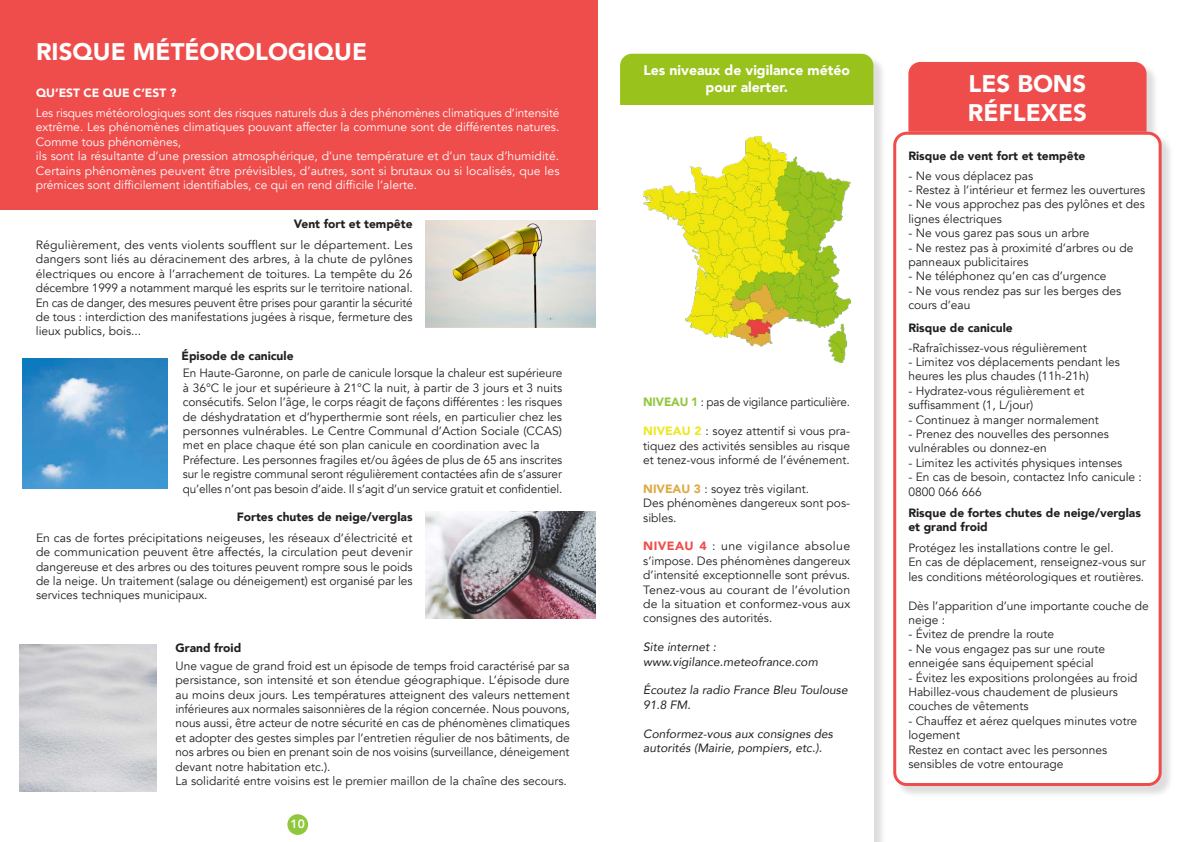
<style>
.page{position:relative;width:1191px;height:842px;background:#fff}
.page>*{position:absolute;margin:0;border:0;box-sizing:border-box;transform-origin:0 0}
.t1{font:900 24px "Avenir";color:#fff}
.Sous_titre{font:900 14px "Avenir";color:#fff}
.TEXTE{font:12px/14.4px "Avenir";color:#231f20}
.TEXTE-2{font:12px/14.4px "Avenir";color:#fff;text-align:justify}
.t2{font:900 12px/14.4px "Avenir";color:#231f20}
.TEXTE-3{font:italic 12px/14.4px "Avenir";color:#231f20}
.t3{font:900 12px "Avenir";color:#fff}
.t4{font:800 12px "Avenir";color:#fff}
.s1{font-weight:900;color:#92c73d}
.s2{font-weight:900;color:#ebe823}
.s3{font-weight:900;color:#dcaa45}
.s4{font-weight:900;color:#ef4d4b}
</style>
<div class="page">
<div style="left:287px;top:814px;width:21px;height:21px;background:#90c73d;border-radius:50%"></div>
<div style="left:621px;top:55px;width:265px;height:787px;background:#231f20;opacity:.15"></div>
<div style="left:620px;top:54px;width:253px;height:52px;background:#99c21c"></div>
<div style="left:620px;top:106px;width:253px;height:736px;background:#fff"></div>
<img style="left:643px;top:136px;width:207px;height:226px">
<div style="left:0;top:0;width:597px;height:210px;background:#ef4d4b"></div>
<div style="left:894px;top:63px;width:280px;height:735px;background:#231f20;opacity:.15"></div>
<div style="left:894px;top:133px;width:266px;height:651px;background:#fff;border-radius:12px"></div>
<div style="left:893px;top:132px;width:268px;height:654px;border:3px solid #ef4d4b;border-radius:12px"></div>
<div style="left:908px;top:62px;width:238px;height:70px;background:#ef4d4b"></div>
<img style="left:426px;top:221px;width:169px;height:106px">
<img style="left:426px;top:512px;width:169px;height:107px">
<img style="left:23px;top:359px;width:145px;height:129px">
<img style="left:20px;top:644px;width:136px;height:148px">
<p class="t1" style="left:36px;top:31px;width:333px">RISQUE MÉTÉOROLOGIQUE</p>
<p class="t3" style="left:36px;top:83px;width:142px">QU’EST CE QUE C’EST ?</p>
<p class="TEXTE-2" style="left:36px;top:106px;width:525px">Les risques météorologiques sont des risques naturels dus à des phénomènes climatiques d’intensité extrême. Les phénomènes climatiques pouvant affecter la commune sont de différentes natures.<br>Comme tous phénomènes,</p>
<p class="TEXTE-2" style="left:36px;top:149px;width:525px">ils sont la résultante d’une pression atmosphérique, d’une température et d’un taux d’humidité.<br>Certains phénomènes peuvent être prévisibles, d’autres, sont si brutaux ou si localisés, que les prémices sont difficilement identifiables, ce qui en rend difficile l’alerte.</p>
<p class="t2" style="left:294px;top:216px;width:120px">Vent fort et tempête</p>
<p class="TEXTE" style="left:36px;top:238px;width:378px;text-align:justify">Régulièrement, des vents violents soufflent sur le département. Les dangers sont liés au déracinement des arbres, à la chute de pylônes électriques ou encore à l’arrachement de toitures. La tempête du 26 décembre 1999 a notamment marqué les esprits sur le territoire national.<br>En cas de danger, des mesures peuvent être prises pour garantir la sécurité de tous : interdiction des manifestations jugées à risque, fermeture des lieux publics, bois...</p>
<p class="t2" style="left:181px;top:348px;width:114px">Épisode de canicule</p>
<p class="TEXTE" style="left:183px;top:366px;width:381px;text-align:justify">En Haute-Garonne, on parle de canicule lorsque la chaleur est supérieure à 36°C le jour et supérieure à 21°C la nuit, à partir de 3 jours et 3 nuits consécutifs. Selon l’âge, le corps réagit de façons différentes : les risques de déshydratation et d’hyperthermie sont réels, en particulier chez les personnes vulnérables. Le Centre Communal d’Action Sociale (CCAS) met en place chaque été son plan canicule en coordination avec la</p>
<p class="TEXTE" style="left:183px;top:453px;width:381px;text-align:justify">Préfecture. Les personnes fragiles et/ou âgées de plus de 65 ans inscrites sur le registre communal seront régulièrement contactées afin de s’assurer qu’elles n’ont pas besoin d’aide. Il s’agit d’un service gratuit et confidentiel.</p>
<p class="TEXTE" style="left:36px;top:531px;width:378px;text-align:justify">En cas de fortes précipitations neigeuses, les réseaux d’électricité et de communication peuvent être affectés, la circulation peut devenir dangereuse et des arbres ou des toitures peuvent rompre sous le poids de la neige. Un traitement (salage ou déneigement) est organisé par les services techniques municipaux.</p>
<p class="t2" style="left:237px;top:509px;width:177px">Fortes chutes de neige/verglas</p>
<p class="t2" style="left:175px;top:640px;width:67px">Grand froid</p>
<p class="TEXTE" style="left:175px;top:659px;width:396px;text-align:justify">Une vague de grand froid est un épisode de temps froid caractérisé par sa persistance, son intensité et son étendue géographique. L’épisode dure au moins deux jours. Les températures atteignent des valeurs nettement inférieures aux normales saisonnières de la région concernée. Nous pouvons, nous aussi, être acteur de notre sécurité en cas de phénomènes climatiques et adopter des gestes simples par l’entretien régulier de nos bâtiments, de nos arbres ou bien en prenant soin de nos voisins (surveillance, déneigement devant notre habitation etc.).</p>
<p class="TEXTE" style="left:175px;top:774px;width:393px">La solidarité entre voisins est le premier maillon de la chaîne des secours.</p>
<p class="t4" style="left:291px;top:815px;width:16px">10</p>
<p class="Sous_titre" style="left:643px;top:58px;width:208px">Les niveaux de vigilance météo</p>
<p class="Sous_titre" style="left:705px;top:75px;width:84px">pour alerter.</p>
<p class="TEXTE" style="left:643px;top:395px;width:208px"><span class="s1">NIVEAU 1</span> : pas de vigilance particulière.</p>
<p class="TEXTE" style="left:643px;top:424px;width:208px;text-align:justify"><span class="s2">NIVEAU 2</span> : soyez attentif si vous pra&shy;tiquez des activités sensibles au risque et tenez-vous informé de l’événement.</p>
<p class="TEXTE" style="left:643px;top:482px;width:167px"><span class="s3">NIVEAU 3</span> : soyez très vigilant.</p>
<p class="TEXTE" style="left:643px;top:496px;width:208px">Des phénomènes dangereux sont pos&shy;sibles.</p>
<p class="TEXTE" style="left:643px;top:539px;width:208px;text-align:justify"><span class="s4">NIVEAU 4</span> : une vigilance absolue s’impose. Des phénomènes dangereux d’intensité exceptionnelle sont prévus.<br>Tenez-vous au courant de l’évolution de la situation et conformez-vous aux consignes des autorités.</p>
<p class="TEXTE-3" style="left:643px;top:640px;width:74px">Site internet :</p>
<p class="TEXTE-3" style="left:643px;top:654px;width:176px">www.vigilance.meteofrance.com</p>
<p class="TEXTE-3" style="left:643px;top:683px;width:206px">Écoutez la radio France Bleu Toulouse<br>91.8 FM.</p>
<p class="TEXTE-3" style="left:643px;top:726px;width:191px">Conformez-vous aux consignes des autorités (Mairie, pompiers, etc.).</p>
<p class="t1" style="left:968px;top:63px;width:119px">LES BONS</p>
<p class="t1" style="left:967px;top:92px;width:121px">RÉFLEXES</p>
<p class="t2" style="left:908px;top:148px;width:179px">Risque de vent fort et tempête</p>
<p class="TEXTE" style="left:908px;top:168px;width:126px">- Ne vous déplacez pas</p>
<p class="TEXTE" style="left:908px;top:183px;width:238px">- Restez à l’intérieur et fermez les ouvertures</p>
<p class="TEXTE" style="left:908px;top:197px;width:238px">- Ne vous approchez pas des pylônes et des lignes électriques</p>
<p class="TEXTE" style="left:908px;top:226px;width:183px">- Ne vous garez pas sous un arbre</p>
<p class="TEXTE" style="left:908px;top:240px;width:226px">- Ne restez pas à proximité d’arbres ou de panneaux publicitaires</p>
<p class="TEXTE" style="left:908px;top:269px;width:200px">- Ne téléphonez qu’en cas d’urgence</p>
<p class="TEXTE" style="left:908px;top:284px;width:214px">- Ne vous rendez pas sur les berges des cours d’eau</p>
<p class="TEXTE" style="left:908px;top:340px;width:180px">-Rafraîchissez-vous régulièrement</p>
<p class="TEXTE" style="left:908px;top:355px;width:213px">- Limitez vos déplacements pendant les heures les plus chaudes (11h-21h)</p>
<p class="TEXTE" style="left:908px;top:384px;width:177px">- Hydratez-vous régulièrement et suffisamment (1, L/jour)</p>
<p class="TEXTE" style="left:908px;top:412px;width:192px">- Continuez à manger normalement</p>
<p class="TEXTE" style="left:908px;top:427px;width:202px">- Prenez des nouvelles des personnes vulnérables ou donnez-en</p>
<p class="TEXTE" style="left:908px;top:456px;width:215px">- Limitez les activités physiques intenses</p>
<p class="TEXTE" style="left:908px;top:470px;width:235px">- En cas de besoin, contactez Info canicule :<br>0800 066 666</p>
<p class="t2" style="left:908px;top:320px;width:106px">Risque de canicule</p>
<p class="t2" style="left:908px;top:505px;width:234px">Risque de fortes chutes de neige/verglas et grand froid</p>
<p class="TEXTE" style="left:908px;top:541px;width:207px">Protégez les installations contre le gel.</p>
<p class="TEXTE" style="left:908px;top:555px;width:239px">En cas de déplacement, renseignez-vous sur les conditions météorologiques et routières.</p>
<p class="TEXTE" style="left:908px;top:598px;width:242px">Dès l’apparition d’une importante couche de neige :</p>
<p class="TEXTE" style="left:908px;top:627px;width:147px">- Évitez de prendre la route</p>
<p class="TEXTE" style="left:908px;top:642px;width:198px">- Ne vous engagez pas sur une route enneigée sans équipement spécial</p>
<p class="TEXTE" style="left:908px;top:670px;width:231px">- Évitez les expositions prolongées au froid</p>
<p class="TEXTE" style="left:908px;top:685px;width:211px">Habillez-vous chaudement de plusieurs couches de vêtements</p>
<p class="TEXTE" style="left:908px;top:714px;width:230px">- Chauffez et aérez quelques minutes votre logement</p>
<p class="TEXTE" style="left:908px;top:742px;width:200px">Restez en contact avec les personnes sensibles de votre entourage</p>
</div>
